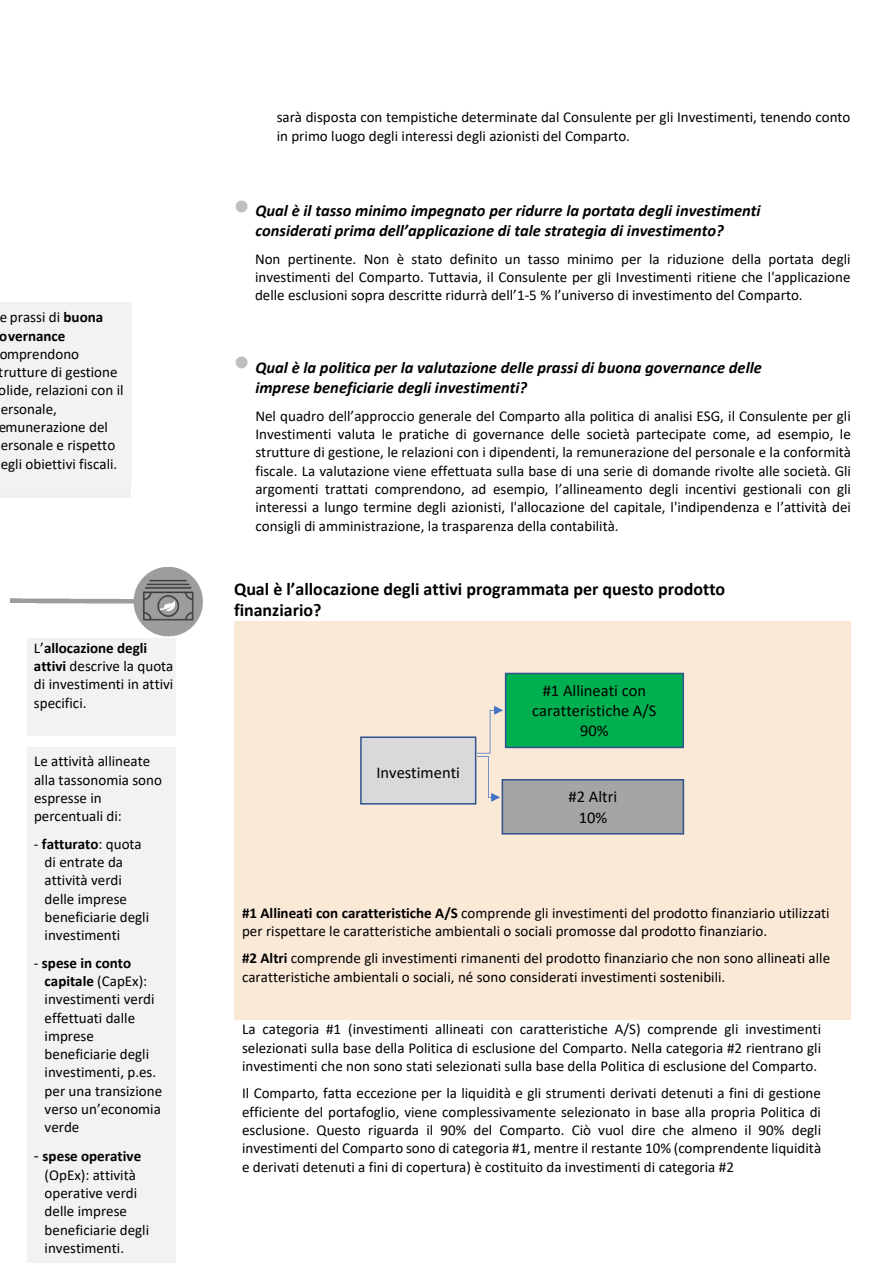
<style>
.page{position:relative;width:893px;height:1263px;background:#fff}
.page>*{position:absolute;margin:0;border:0;box-sizing:border-box;transform-origin:0 0}
.t1{font:700 18px/21.9px "Calibri";color:#000}
.t2{font:italic 700 16.5px/20.1px "Calibri";color:#000}
.t3{font:16.5px/20.1px "Calibri";color:#000;text-align:center}
.t4{font:15px/18.3px "Calibri";color:#000}
.s1{font-weight:700}
.s2{font-size:16.5px}
.s3{color:#bfbfbf}
</style>
<div class="page">
<img style="left:10px;top:567px;width:193px;height:70px">
<div style="left:234px;top:621px;width:617px;height:399px;background:#fbe9d8"></div>
<div style="left:0;top:305px;width:131px;height:193px;background:#f1f1f1"></div>
<div style="left:27px;top:638px;width:149px;height:19px;background:#f2f2f2"></div>
<div style="left:27px;top:657px;width:149px;height:18px;background:#f2f2f2"></div>
<div style="left:27px;top:675px;width:149px;height:18px;background:#f2f2f2"></div>
<div style="left:27px;top:693px;width:149px;height:43px;background:#f2f2f2"></div>
<div style="left:505px;top:673px;width:179px;height:75px;border:2px solid #2f528f"></div>
<div style="left:506px;top:674px;width:176px;height:73px;background:#00b050"></div>
<div style="left:361px;top:737px;width:115px;height:67px;background:#d9d9d9"></div>
<div style="left:360px;top:736px;width:116px;height:69px;border:2px solid #2f528f"></div>
<img style="left:362px;top:743px;width:113px;height:55px">
<svg style="left:477px;top:706px;width:26px;height:96px"></svg>
<div style="left:502px;top:779px;width:182px;height:56px;border:2px solid #2f528f"></div>
<p class="t4" style="left:-2px;top:309px;width:127px">e prassi di <span class="s1">buona overnance </span>omprendono trutture di gestione olide, relazioni con il ersonale, emunerazione del ersonale e rispetto egli obiettivi fiscali.</p>
<p class="t4" style="left:34px;top:640px;width:141px">L’<span class="s1">allocazione degli attivi</span> descrive la quota di investimenti in attivi specifici.</p>
<p class="t4" style="left:34px;top:754px;width:129px">Le attività allineate alla tassonomia sono espresse in percentuali di:</p>
<p class="t4" style="left:45px;top:836px;width:106px;text-indent:-11px">‐ <span class="s1">fatturato</span>: quota di entrate da attività verdi delle imprese beneficiarie degli investimenti</p>
<p class="t4" style="left:45px;top:955px;width:119px;text-indent:-11px">‐ <span class="s1">spese in conto capitale</span> (CapEx): investimenti verdi effettuati dalle imprese beneficiarie degli investimenti, p.es. per una transizione verso un’economia verde</p>
<p class="t4" style="left:45px;top:1148px;width:106px;text-indent:-11px"><span class="s2">‐</span> <span class="s1">spese operative </span>(OpEx): attività operative verdi delle imprese beneficiarie degli investimenti.</p>
<p class="t4" style="left:277px;top:109px;width:575px">sarà disposta con tempistiche determinate dal Consulente per gli Investimenti, tenendo conto in primo luogo degli interessi degli azionisti del Comparto.</p>
<p class="t2" style="left:255px;top:202px;width:507px;text-indent:-21px"><span class="s3">•</span> Qual è il tasso minimo impegnato per ridurre la portata degli investimenti considerati prima dell’applicazione di tale strategia di investimento?</p>
<p class="t4" style="left:255px;top:251px;width:597px;text-align:justify">Non pertinente. Non è stato definito un tasso minimo per la riduzione della portata degli investimenti del Comparto. Tuttavia, il Consulente per gli Investimenti ritiene che l'applicazione delle esclusioni sopra descritte ridurrà dell’1-5 % l’universo di investimento del Comparto.</p>
<p class="t2" style="left:255px;top:359px;width:508px;text-indent:-21px"><span class="s3">•</span> Qual è la politica per la valutazione delle prassi di buona governance delle imprese beneficiarie degli investimenti?</p>
<p class="t4" style="left:255px;top:408px;width:597px;text-align:justify">Nel quadro dell’approccio generale del Comparto alla politica di analisi ESG, il Consulente per gli Investimenti valuta le pratiche di governance delle società partecipate come, ad esempio, le strutture di gestione, le relazioni con i dipendenti, la remunerazione del personale e la conformità fiscale. La valutazione viene effettuata sulla base di una serie di domande rivolte alle società. Gli argomenti trattati comprendono, ad esempio, l’allineamento degli incentivi gestionali con gli interessi a lungo termine degli azionisti, l'allocazione del capitale, l'indipendenza e l’attività dei consigli di amministrazione, la trasparenza della contabilità.</p>
<p class="t1" style="left:234px;top:579px;width:493px">Qual è l’allocazione degli attivi programmata per questo prodotto finanziario?</p>
<p class="t3" style="left:376px;top:764px;width:85px">Investimenti</p>
<p class="t3" style="left:532px;top:682px;width:126px">#1 Allineati con caratteristiche A/S</p>
<p class="t3" style="left:580px;top:722px;width:30px">90%</p>
<p class="t3" style="left:569px;top:788px;width:50px">#2 Altri</p>
<p class="t3" style="left:579px;top:808px;width:30px">10%</p>
<p class="t4" style="left:242px;top:905px;width:589px"><span class="s1">#1 Allineati con caratteristiche A/S</span> comprende gli investimenti del prodotto finanziario utilizzati per rispettare le caratteristiche ambientali o sociali promosse dal prodotto finanziario.</p>
<p class="t4" style="left:242px;top:950px;width:590px"><span class="s1">#2 Altri</span> comprende gli investimenti rimanenti del prodotto finanziario che non sono allineati alle caratteristiche ambientali o sociali, né sono considerati investimenti sostenibili.</p>
<p class="t4" style="left:242px;top:1021px;width:581px;text-align:justify">La categoria #1 (investimenti allineati con caratteristiche A/S) comprende gli investimenti selezionati sulla base della Politica di esclusione del Comparto. Nella categoria #2 rientrano gli investimenti che non sono stati selezionati sulla base della Politica di esclusione del Comparto.</p>
<p class="t4" style="left:242px;top:1085px;width:581px;text-align:justify">Il Comparto, fatta eccezione per la liquidità e gli strumenti derivati detenuti a fini di gestione efficiente del portafoglio, viene complessivamente selezionato in base alla propria Politica di esclusione. Questo riguarda il 90% del Comparto. Ciò vuol dire che almeno il 90% degli investimenti del Comparto sono di categoria #1, mentre il restante 10% (comprendente liquidità e derivati detenuti a fini di copertura) è costituito da investimenti di categoria #2</p>
</div>
